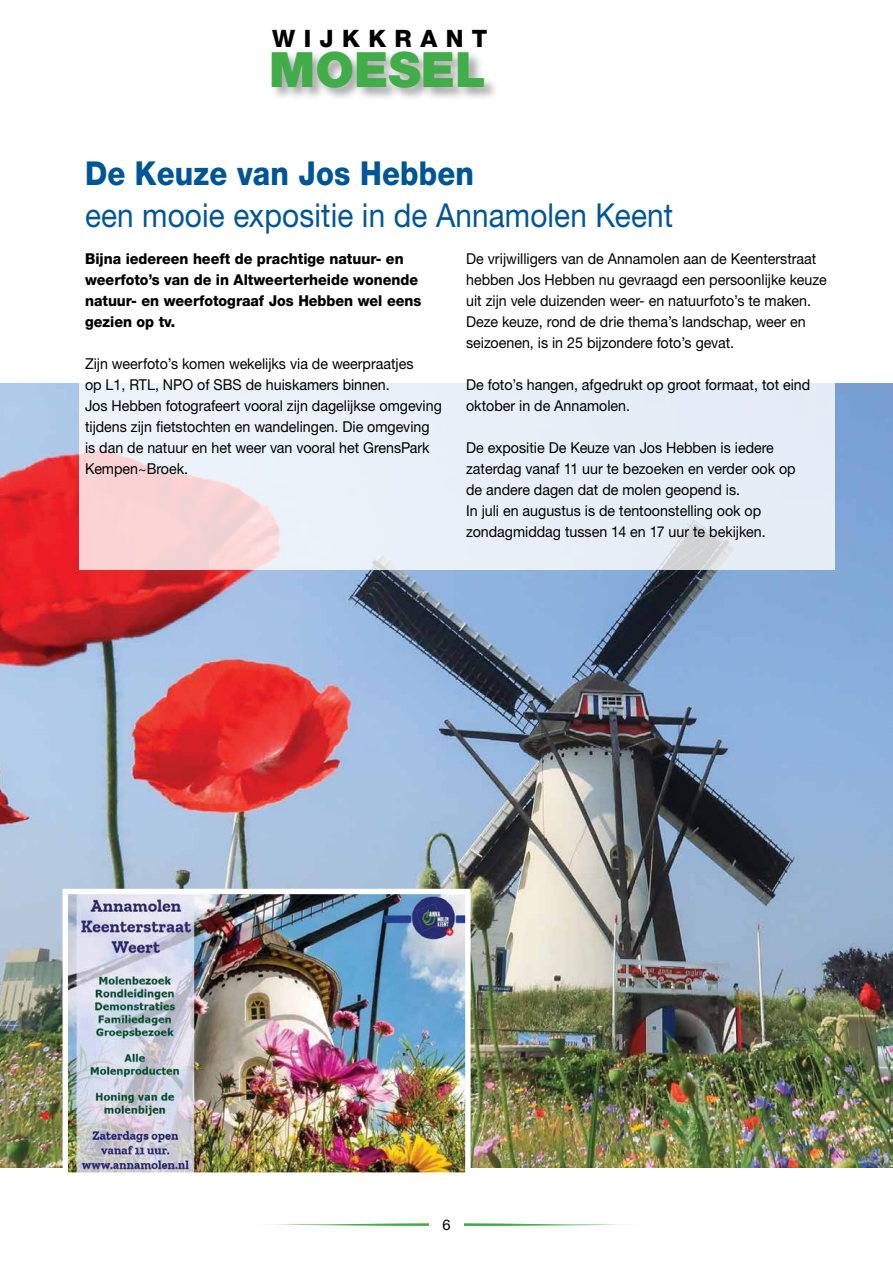
<style>
.page{position:relative;width:893px;height:1263px;background:#fff}
.page>*{position:absolute;margin:0;border:0;box-sizing:border-box;transform-origin:0 0}
.t1{font:900 48.75px "Helvetica Neue CE";color:#41ad49}
.t2{font:33px "Helvetica Neue CE";letter-spacing:.005em;color:#005596;scale:.9 1}
.t3{font:800 33px "Helvetica Neue CE";letter-spacing:.005em;color:#005596;scale:.89 1}
.t4{font:800 24px "Helvetica Neue CE";color:#000}
.t5{font:15px/21px "Helvetica Neue CE";color:#000;scale:.95 1}
.t6{font:800 15px/21px "Helvetica Neue CE";color:#000;scale:.95 1}
.t7{font:14.7px "Helvetica Neue CE";color:#000}
</style>
<div class="page">
<img style="left:0;top:384px;width:893px;height:783px">
<svg style="left:79px;top:383px;width:756px;height:187px;fill:#e8eef7"></svg>
<svg style="left:270px;top:1223px;width:352px;height:3px"></svg>
<div style="left:270px;top:50px;width:229px;height:52px;background:#000;opacity:.35"></div>
<div style="left:429px;top:1212px;width:34px;height:36px;background:#fff"></div>
<img style="left:69px;top:895px;width:396px;height:277px">
<div style="left:63px;top:889px;width:408px;height:289px;border:5px solid #fff"></div>
<h3 class="t4" style="left:272px;top:24px;width:56px">W IJKKRANT</h3>
<h1 class="t1" style="left:269px;top:39px;width:218px">MOESEL</h1>
<h2 class="t3" style="left:85px;top:153px;width:439px">De Keuze van Jos Hebben</h2>
<h2 class="t2" style="left:85px;top:196px;width:655px">een mooie expositie in de Annamolen Keent</h2>
<p class="t6" style="left:85px;top:248px;width:355px">Bijna iedereen heeft de prachtige natuur- en weerfoto’s van de in Altweerterheide wonende natuur- en weerfotograaf Jos Hebben wel eens gezien op tv.</p>
<p class="t5" style="left:85px;top:353px;width:377px">Zijn weerfoto’s komen wekelijks via de weerpraatjes<br>op L1, RTL, NPO of SBS de huiskamers binnen.<br>Jos Hebben fotografeert vooral zijn dagelijkse omgeving tijdens zijn fietstochten en wandelingen. Die omgeving is dan de natuur en het weer van vooral het GrensPark Kempen~Broek.</p>
<p class="t5" style="left:466px;top:248px;width:381px">De vrijwilligers van de Annamolen aan de Keenterstraat hebben Jos Hebben nu gevraagd een persoonlijke keuze uit zijn vele duizenden weer- en natuurfoto’s te maken.<br>Deze keuze, rond de drie thema’s landschap, weer en seizoenen, is in 25 bijzondere foto’s gevat.</p>
<p class="t5" style="left:466px;top:374px;width:364px">De foto’s hangen, afgedrukt op groot formaat, tot eind oktober in de Annamolen.</p>
<p class="t5" style="left:466px;top:437px;width:348px">De expositie De Keuze van Jos Hebben is iedere zaterdag vanaf 11 uur te bezoeken en verder ook op de andere dagen dat de molen geopend is.<br>In juli en augustus is de tentoonstelling ook op zondagmiddag tussen 14 en 17 uur te bekijken.</p>
<p class="t7" style="left:442px;top:1216px;width:10px">6</p>
</div>
